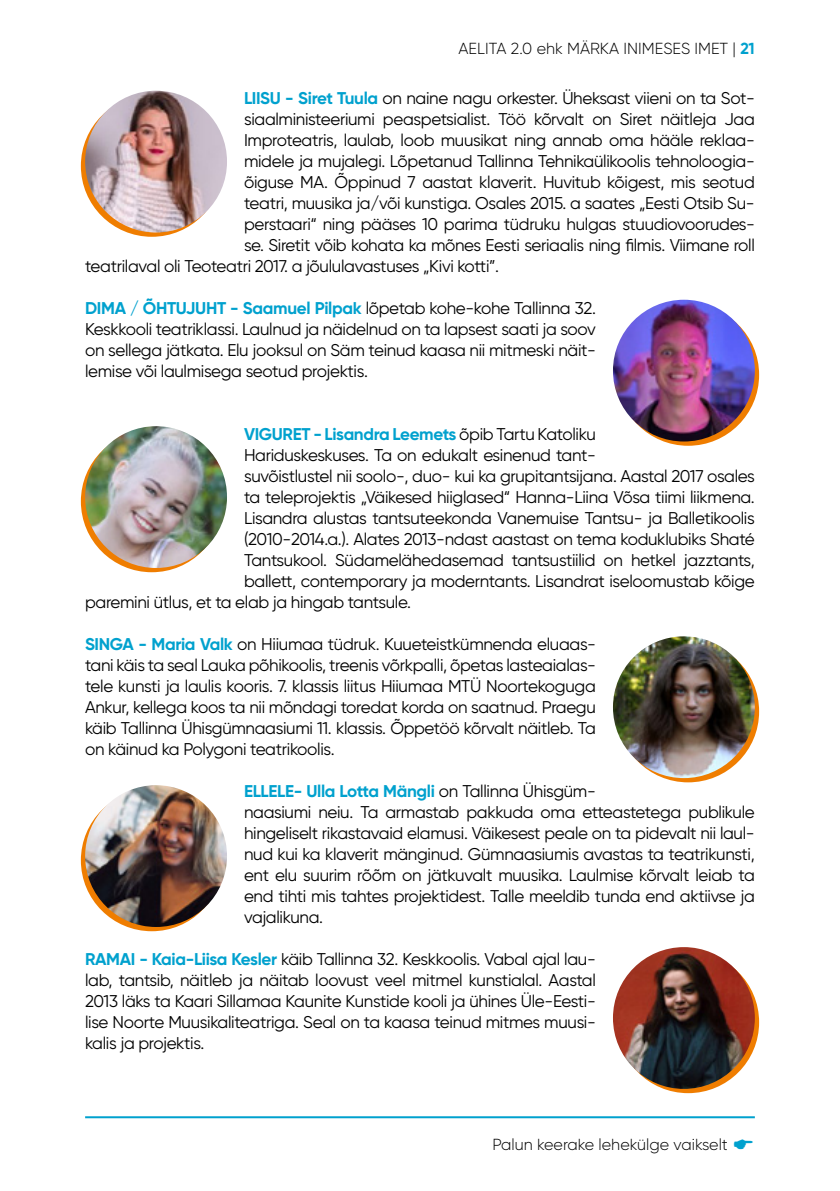
<style>
.page{position:relative;width:840px;height:1191px;background:#fff}
.page>*{position:absolute;margin:0;border:0;box-sizing:border-box;transform-origin:0 0}
.t1{font:17px/21px "Gilroy";letter-spacing:-.02em;color:#000;text-align:justify}
.t2{font:700 17px "Gilroy";letter-spacing:-.02em;color:#00a1ce}
.t3{font:300 16px "Gilroy";color:#000}
.s1{font-weight:700;color:#00a1ce}
.s2{font-weight:400;color:#000}
</style>
<div class="page">
<hr style="left:85px;top:1116px;width:669px;height:2px;background:#00a1ce">
<svg style="left:81px;top:95px;width:142px;height:142px"></svg>
<img style="left:85px;top:91px;width:142px;height:141px;border-radius:71px">
<svg style="left:617px;top:304px;width:141px;height:142px"></svg>
<img style="left:612px;top:300px;width:142px;height:141px;border-radius:71px">
<svg style="left:617px;top:640px;width:141px;height:142px"></svg>
<img style="left:612px;top:636px;width:142px;height:142px;border-radius:71px">
<div style="left:81px;top:789px;width:142px;height:142px;background:#ef7d00;border-radius:50%"></div>
<img style="left:85px;top:785px;width:142px;height:142px;border-radius:71px">
<svg style="left:617px;top:951px;width:141px;height:142px"></svg>
<img style="left:612px;top:947px;width:142px;height:142px;border-radius:71px">
<div style="left:81px;top:430px;width:142px;height:142px;background:#ef7d00;border-radius:50%"></div>
<img style="left:85px;top:426px;width:142px;height:142px;border-radius:71px">
<p class="t3" style="left:458px;top:38px;width:297px">AELITA 2.0 ehk MÄRKA INIMESES IMET | <span class="s1">21</span></p>
<p class="t1" style="left:244px;top:87px;width:512px"><span class="s1">LIISU - Siret Tuula</span> on naine nagu orkester. Üheksast viieni on ta Sot-</p>
<p class="t1" style="left:244px;top:108px;width:512px">siaalministeeriumi peaspetsialist. Töö kõrvalt on Siret näitleja Jaa</p>
<p class="t1" style="left:244px;top:129px;width:512px">Improteatris, laulab, loob muusikat ning annab oma hääle reklaa-</p>
<p class="t1" style="left:244px;top:150px;width:512px">midele ja mujalegi. Lõpetanud Tallinna Tehnikaülikoolis tehnoloogia-</p>
<p class="t1" style="left:244px;top:171px;width:512px">õiguse MA. Õppinud 7 aastat klaverit. Huvitub kõigest, mis seotud</p>
<p class="t1" style="left:244px;top:192px;width:512px">teatri, muusika ja/või kunstiga. Osales 2015. a saates „Eesti Otsib Su-</p>
<p class="t1" style="left:244px;top:213px;width:512px">perstaari“ ning pääses 10 parima tüdruku hulgas stuudiovoorudes-</p>
<p class="t1" style="left:244px;top:234px;width:512px">se. Siretit võib kohata ka mõnes Eesti seriaalis ning filmis. Viimane roll</p>
<p class="t1" style="left:85px;top:255px;width:415px">teatrilaval oli Teoteatri 2017. a jõululavastuses „Kivi kotti”.</p>
<p class="t1" style="left:85px;top:297px;width:512px"><span class="s1">DIMA / ÕHTUJUHT - Saamuel Pilpak</span> lõpetab kohe-kohe Tallinna 32.<br>Keskkooli teatriklassi. Laulnud ja näidelnud on ta lapsest saati ja soov on sellega jätkata. Elu jooksul on Säm teinud kaasa nii mitmeski näit&shy;lemise või laulmisega seotud projektis.</p>
<p class="t2" style="left:244px;top:423px;width:353px">VIGURET - Lisandra Leemets <span class="s2">õpib Tartu Katoliku</span></p>
<p class="t1" style="left:244px;top:444px;width:353px">Hariduskeskuses. Ta on edukalt esinenud tant-</p>
<p class="t1" style="left:244px;top:465px;width:512px">suvõistlustel nii soolo-, duo- kui ka grupitantsijana. Aastal 2017 osales</p>
<p class="t1" style="left:244px;top:486px;width:512px">ta teleprojektis „Väikesed hiiglased“ Hanna-Liina Võsa tiimi liikmena.</p>
<p class="t1" style="left:244px;top:507px;width:512px">Lisandra alustas tantsuteekonda Vanemuise Tantsu- ja Balletikoolis</p>
<p class="t1" style="left:244px;top:528px;width:512px">(2010-2014.a.). Alates 2013-ndast aastast on tema koduklubiks Shaté</p>
<p class="t1" style="left:244px;top:549px;width:512px">Tantsukool. Südamelähedasemad tantsustiilid on hetkel jazztants,</p>
<p class="t1" style="left:244px;top:570px;width:512px">ballett, contemporary ja moderntants. Lisandrat iseloomustab kõige</p>
<p class="t1" style="left:85px;top:591px;width:327px">paremini ütlus, et ta elab ja hingab tantsule.</p>
<p class="t1" style="left:85px;top:633px;width:512px"><span class="s1">SINGA - Maria Valk</span> on Hiiumaa tüdruk. Kuueteistkümnenda eluaas&shy;tani käis ta seal Lauka põhikoolis, treenis võrkpalli, õpetas lasteaialas&shy;tele kunsti ja laulis kooris. 7. klassis liitus Hiiumaa MTÜ Noortekoguga Ankur, kellega koos ta nii mõndagi toredat korda on saatnud. Praegu käib Tallinna Ühisgümnaasiumi 11. klassis. Õppetöö kõrvalt näitleb. Ta on käinud ka Polygoni teatrikoolis.</p>
<p class="t1" style="left:244px;top:780px;width:512px;text-align:left"><span class="s1">ELLELE- Ulla Lotta Mängli</span> on Tallinna Ühisgüm-<br>naasiumi neiu. Ta armastab pakkuda oma etteastetega publikule hingeliselt rikastavaid elamusi. Väikesest peale on ta pidevalt nii laul&shy;nud kui ka klaverit mänginud. Gümnaasiumis avastas ta teatrikunsti, ent elu suurim rõõm on jätkuvalt muusika. Laulmise kõrvalt leiab ta end tihti mis tahtes projektidest. Talle meeldib tunda end aktiivse ja vajalikuna.</p>
<p class="t1" style="left:85px;top:948px;width:512px"><span class="s1">RAMAI - Kaia-Liisa Kesler</span> käib Tallinna 32. Keskkoolis. Vabal ajal lau&shy;lab, tantsib, näitleb ja näitab loovust veel mitmel kunstialal. Aastal 2013 läks ta Kaari Sillamaa Kaunite Kunstide kooli ja ühines Üle-Eesti&shy;lise Noorte Muusikaliteatriga. Seal on ta kaasa teinud mitmes muusi&shy;kalis ja projektis.</p>
<p class="t3" style="left:492px;top:1134px;width:237px">Palun keerake lehekülge vaikselt</p>
</div>
